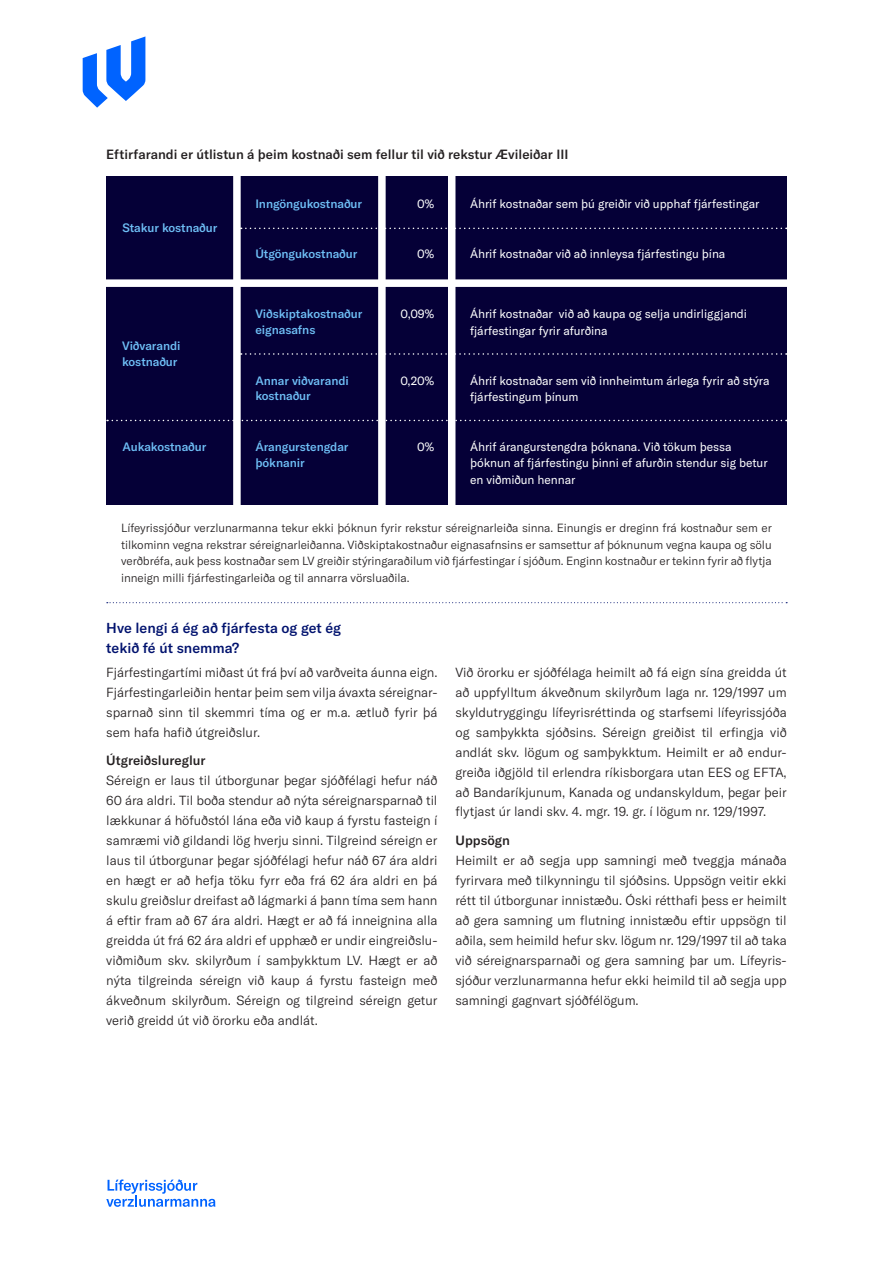
<style>
.page{position:relative;width:893px;height:1263px;background:#fff}
.page>*{position:absolute;margin:0;border:0;box-sizing:border-box;transform-origin:0 0}
.Fyrirsögn{font:500 14.25px/19.5px "GT America";color:#00126e}
.Undirfyrirsögn{font:500 13.2px "GT America";color:#231f20}
.Texti{font:300 13.05px/20px "GT America";letter-spacing:-.005em;color:#231f20;text-align:justify}
.Texti-2{font:12px/16.5px "GT America";letter-spacing:-.005em;color:#fff}
.Texti-3{font:500 12px "GT America";letter-spacing:-.005em;color:#6ebef5}
.Texti-4{font:300 11.7px/16.5px "GT America";letter-spacing:-.005em;color:#231f20;text-align:justify}
</style>
<div class="page">
<svg style="left:83px;top:36px;width:62px;height:72px"></svg>
<svg style="left:106px;top:1179px;width:109px;height:28px"></svg>
<div style="left:106px;top:177px;width:681px;height:328px;background:#050037"></div>
<svg style="left:241px;top:228px;width:546px;height:1px"></svg>
<svg style="left:241px;top:353px;width:546px;height:2px"></svg>
<svg style="left:107px;top:420px;width:680px;height:1px"></svg>
<div style="left:102px;top:279px;width:688px;height:8px;background:#fff"></div>
<div style="left:378px;top:172px;width:8px;height:338px;background:#fff"></div>
<div style="left:448px;top:172px;width:7px;height:340px;background:#fff"></div>
<div style="left:233px;top:172px;width:8px;height:336px;background:#fff"></div>
<svg style="left:107px;top:602px;width:680px;height:1px"></svg>
<p class="Undirfyrirsögn" style="left:106px;top:147px;width:464px">Eftirfarandi er útlistun á þeim kostnaði sem fellur til við rekstur Ævileiðar III</p>
<p class="Texti-3" style="left:123px;top:221px;width:96px">Stakur kostnaður</p>
<p class="Texti-3" style="left:122px;top:339px;width:60px">Viðvarandi</p>
<p class="Texti-3" style="left:122px;top:354px;width:57px">kostnaður</p>
<p class="Texti-3" style="left:123px;top:439px;width:85px">Aukakostnaður</p>
<p class="Texti-3" style="left:255px;top:197px;width:108px">Inngöngukostnaður</p>
<p class="Texti-2" style="left:417px;top:196px;width:18px">0%</p>
<p class="Texti-2" style="left:417px;top:245px;width:18px">0%</p>
<p class="Texti-3" style="left:255px;top:246px;width:104px">Útgöngukostnaður</p>
<p class="Texti-3" style="left:255px;top:306px;width:109px">Viðskiptakostnaður</p>
<p class="Texti-3" style="left:255px;top:322px;width:62px">eignasafns</p>
<p class="Texti-3" style="left:255px;top:373px;width:95px">Annar viðvarandi</p>
<p class="Texti-3" style="left:255px;top:389px;width:57px">kostnaður</p>
<p class="Texti-3" style="left:255px;top:439px;width:95px">Árangurstengdar</p>
<p class="Texti-3" style="left:255px;top:455px;width:51px">þóknanir</p>
<p class="Texti-2" style="left:400px;top:305px;width:35px">0,09%</p>
<p class="Texti-2" style="left:400px;top:372px;width:35px">0,20%</p>
<p class="Texti-2" style="left:417px;top:438px;width:18px">0%</p>
<p class="Texti-2" style="left:470px;top:196px;width:291px">Áhrif kostnaðar sem þú greiðir við upphaf fjárfestingar</p>
<p class="Texti-2" style="left:470px;top:245px;width:257px">Áhrif kostnaðar við að innleysa fjárfestingu þína</p>
<p class="Texti-2" style="left:470px;top:305px;width:278px">Áhrif kostnaðar við að kaupa og selja undirliggjandi fjárfestingar fyrir afurðina</p>
<p class="Texti-2" style="left:470px;top:372px;width:301px">Áhrif kostnaðar sem við innheimtum árlega fyrir að stýra fjárfestingum þínum</p>
<p class="Texti-2" style="left:470px;top:438px;width:299px">Áhrif árangurstengdra þóknana. Við tökum þessa þóknun af fjárfestingu þinni ef afurðin stendur sig betur en viðmiðun hennar</p>
<p class="Texti-4" style="left:121px;top:520px;width:652px">Lífeyrissjóður verzlunarmanna tekur ekki þóknun fyrir rekstur séreignarleiða sinna. Einungis er dreginn frá kostnaður sem er tilkominn vegna rekstrar séreignarleiðanna. Viðskiptakostnaður eignasafnsins er samsettur af þóknunum vegna kaupa og sölu verðbréfa, auk þess kostnaðar sem LV greiðir stýringaraðilum við fjárfestingar í sjóðum. Enginn kostnaður er tekinn fyrir að flytja inneign milli fjárfestingarleiða og til annarra vörsluaðila.</p>
<p class="Fyrirsögn" style="left:106px;top:618px;width:236px">Hve lengi á ég að fjárfesta og get ég tekið fé út snemma?</p>
<p class="Texti" style="left:106px;top:662px;width:333px">Fjárfestingartími miðast út frá því að varðveita áunna eign.<br>Fjárfestingarleiðin hentar þeim sem vilja ávaxta séreignar&shy;sparnað sinn til skemmri tíma og er m.a. ætluð fyrir þá sem hafa hafið útgreiðslur.</p>
<p class="Undirfyrirsögn" style="left:106px;top:753px;width:101px">Útgreiðslureglur</p>
<p class="Texti" style="left:106px;top:771px;width:333px">Séreign er laus til útborgunar þegar sjóðfélagi hefur náð 60 ára aldri. Til boða stendur að nýta séreignarsparnað til lækkunar á höfuðstól lána eða við kaup á fyrstu fasteign í samræmi við gildandi lög hverju sinni. Tilgreind séreign er laus til útborgunar þegar sjóðfélagi hefur náð 67 ára aldri en hægt er að hefja töku fyrr eða frá 62 ára aldri en þá skulu greiðslur dreifast að lágmarki á þann tíma sem hann á eftir fram að 67 ára aldri. Hægt er að fá inneignina alla greidda út frá 62 ára aldri ef upphæð er undir eingreiðslu&shy;viðmiðum skv. skilyrðum í samþykktum LV. Hægt er að nýta tilgreinda séreign við kaup á fyrstu fasteign með ákveðnum skilyrðum. Séreign og tilgreind séreign getur verið greidd út við örorku eða andlát.</p>
<p class="Texti" style="left:455px;top:662px;width:333px">Við örorku er sjóðfélaga heimilt að fá eign sína greidda út að uppfylltum ákveðnum skilyrðum laga nr. 129/1997 um skyldutryggingu lífeyrisréttinda og starfsemi lífeyrissjóða og samþykkta sjóðsins. Séreign greiðist til erfingja við andlát skv. lögum og samþykktum. Heimilt er að endur&shy;greiða iðgjöld til erlendra ríkisborgara utan EES og EFTA, að Bandaríkjunum, Kanada og undanskyldum, þegar þeir flytjast úr landi skv. 4. mgr. 19. gr. í lögum nr. 129/1997.</p>
<p class="Undirfyrirsögn" style="left:455px;top:832px;width:56px">Uppsögn</p>
<p class="Texti" style="left:455px;top:851px;width:333px">Heimilt er að segja upp samningi með tveggja mánaða fyrirvara með tilkynningu til sjóðsins. Uppsögn veitir ekki rétt til útborgunar innistæðu. Óski rétthafi þess er heimilt að gera samning um flutning innistæðu eftir uppsögn til aðila, sem heimild hefur skv. lögum nr. 129/1997 til að taka við séreignarsparnaði og gera samning þar um. Lífeyris&shy;sjóður verzlunarmanna hefur ekki heimild til að segja upp samningi gagnvart sjóðfélögum.</p>
</div>
